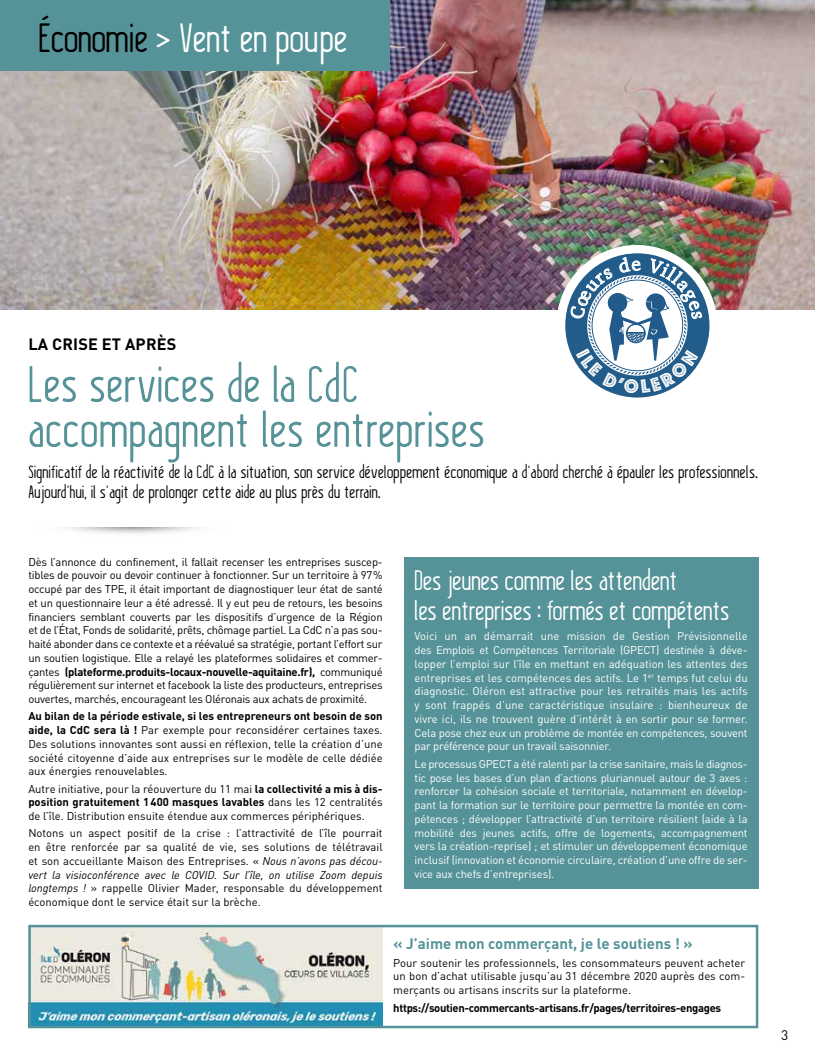
<style>
.page{position:relative;width:815px;height:1063px;background:#fff}
.page>*{position:absolute;margin:0;border:0;box-sizing:border-box;transform-origin:0 0}
.t1{font:50px/45px "Kraftstoff";letter-spacing:.025em;color:#559398}
.t2{font:40px "Kraftstoff";letter-spacing:.01em;color:#fff}
.t3{font:27.5px/30px "Kraftstoff";letter-spacing:.01em;color:#fff}
.t4{font:17.5px/20px "Kraftstoff";letter-spacing:.025em;color:#000}
.t5{font:700 16.25px "DINOT";letter-spacing:.01em;color:#000}
.t6{font:700 15px "DINOT";color:#559398}
.t7{font:13.75px "DINOT";color:#000}
.t8{font:11.25px/13.8px "DINOT";color:#000;text-align:justify}
.t9{font:11.25px/13.8px "DINOT";letter-spacing:-.015em;color:#fff;text-align:justify}
.t10{font:700 11.25px "DINOT";letter-spacing:-.03em;color:#000}
.t11{font:700 2.38px "Caviar Dreams";letter-spacing:.05em;color:#000}
.s1{color:#000}
.s2{font-size:2.88px}
.s3{font-weight:700}
.s4{font-style:italic}
</style>
<div class="page">
<svg style="left:64px;top:527px;width:137px;height:7px"></svg>
<img style="left:0;top:0;width:815px;height:309px">
<div style="left:556px;top:245px;width:161px;height:161px;background:#fff;border-radius:50%"></div>
<img style="left:31px;top:928px;width:352px;height:97px">
<div style="left:404px;top:557px;width:354px;height:331px;background:#559398"></div>
<div style="left:0;top:0;width:390px;height:71px;background:#559398"></div>
<div style="left:28px;top:925px;width:730px;height:103px;border:2px solid #559398"></div>
<svg style="left:564px;top:252px;width:147px;height:146px"></svg>
<h2 class="t2" style="left:39px;top:13px;width:310px"><span class="s1">Économie</span> &gt; Vent en poupe</h2>
<h3 class="t5" style="left:28px;top:333px;width:149px">LA CRISE ET APRÈS</h3>
<h1 class="t1" style="left:28px;top:363px;width:458px">Les services de la CdC accompagnent les entreprises</h1>
<h3 class="t4" style="left:28px;top:462px;width:731px">Significatif de la réactivité de la CdC à la situation, son service développement économique a d’abord cherché à épauler les professionnels.<br>Aujourd’hui, il s’agit de prolonger cette aide au plus près du terrain.</h3>
<p class="t11" style="left:699px;top:472px;width:59px">Création graphique : <span class="s2">Agence Damoiselles</span></p>
<p class="t8" style="left:28px;top:554px;width:356px">Dès l’annonce du confinement, il fallait recenser les entreprises suscep&shy;tibles de pouvoir ou devoir continuer à fonctionner. Sur un territoire à 97% occupé par des TPE, il était important de diagnostiquer leur état de santé et un questionnaire leur a été adressé. Il y eut peu de retours, les besoins financiers semblant couverts par les dispositifs d’urgence de la Région et de l’État, Fonds de solidarité, prêts, chômage partiel. La CdC n’a pas sou&shy;haité abonder dans ce contexte et a réévalué sa stratégie, portant l’effort sur un soutien logistique. Elle a relayé les plateformes solidaires et commer&shy;çantes <span class="s3">(plateforme.produits-locaux-nouvelle-aquitaine.fr),</span> communiqué régulièrement sur internet et facebook la liste des producteurs, entreprises ouvertes, marchés, encourageant les Oléronais aux achats de proximité.</p>
<p class="t8" style="left:28px;top:709px;width:356px"><span class="s3">Au bilan de la période estivale, si les entrepreneurs ont besoin de son aide, la CdC sera là !</span> Par exemple pour reconsidérer certaines taxes.<br>Des solutions innovantes sont aussi en réflexion, telle la création d’une société citoyenne d’aide aux entreprises sur le modèle de celle dédiée aux énergies renouvelables.</p>
<p class="t8" style="left:28px;top:782px;width:356px">Autre initiative, pour la réouverture du 11 mai <span class="s3">la collectivité a mis à dis&shy;position gratuitement 1400 masques lavables</span> dans les 12 centralités de l’île. Distribution ensuite étendue aux commerces périphériques.</p>
<p class="t8" style="left:28px;top:826px;width:356px">Notons un aspect positif de la crise : l’attractivité de l’île pourrait en être renforcée par sa qualité de vie, ses solutions de télétravail et son accueillante Maison des Entreprises. « <span class="s4">Nous n’avons pas décou&shy;vert la visioconférence avec le COVID. Sur l’île, on utilise Zoom depuis longtemps !</span> » rappelle Olivier Mader, responsable du développement économique dont le service était sur la brèche.</p>
<h3 class="t3" style="left:415px;top:566px;width:316px">Des jeunes comme les attendent<br>les entreprises : formés et compétents</h3>
<p class="t9" style="left:415px;top:629px;width:335px">Voici un an démarrait une mission de Gestion Prévisionnelle des Emplois et Compétences Territoriale (GPECT) destinée à déve&shy;lopper l’emploi sur l’île en mettant en adéquation les attentes des entreprises et les compétences des actifs. Le 1<sup>er</sup> temps fut celui du diagnostic. Oléron est attractive pour les retraités mais les actifs y sont frappés d’une caractéristique insulaire : bienheureux de vivre ici, ils ne trouvent guère d’intérêt à en sortir pour se former.<br>Cela pose chez eux un problème de montée en compétences, souvent par préférence pour un travail saisonnier.</p>
<p class="t9" style="left:415px;top:757px;width:335px;text-align:left">Le processus GPECT a été ralenti par la crise sanitaire, mais le diagnos&shy;tic pose les bases d’un plan d’actions pluriannuel autour de 3 axes : renforcer la cohésion sociale et territoriale, notamment en dévelop&shy;pant la formation sur le territoire pour permettre la montée en com&shy;pétences ; développer l’attractivité d’un territoire résilient (aide à la mobilité des jeunes actifs, offre de logements, accompagnement vers la création-reprise) ; et stimuler un développement économique inclusif (innovation et économie circulaire, création d’une offre de ser&shy;vice aux chefs d’entreprises).</p>
<h3 class="t6" style="left:393px;top:934px;width:301px">« J’aime mon commerçant, je le soutiens ! »</h3>
<p class="t8" style="left:393px;top:956px;width:353px">Pour soutenir les professionnels, les consommateurs peuvent acheter un bon d’achat utilisable jusqu’au 31 décembre 2020 auprès des com&shy;merçants ou artisans inscrits sur la plateforme.</p>
<p class="t10" style="left:393px;top:1000px;width:329px">https://soutien-commercants-artisans.fr/pages/territoires-engages</p>
<p class="t7" style="left:781px;top:1027px;width:9px">3</p>
</div>
